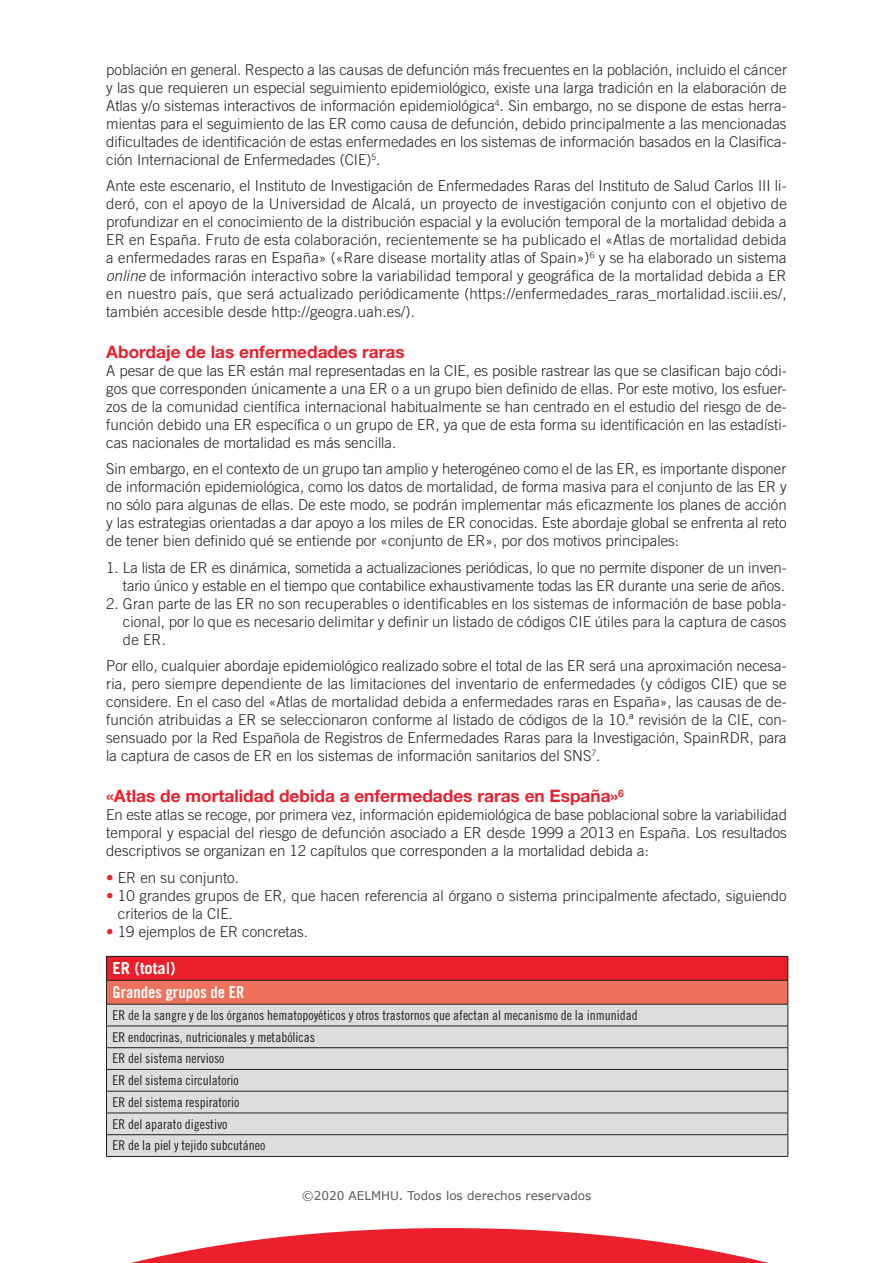
<style>
.page{position:relative;width:893px;height:1263px;background:#fff}
.page>*{position:absolute;margin:0;border:0;box-sizing:border-box;transform-origin:0 0}
.Ladillo_1{font:700 17.25px "Helvetica Neue LT Std";color:#eb202c}
.TAULA_items{font:16.5px "Trade Gothic LT Std Bd Cn 20";color:#fff}
.TAULA_titol{font:700 16.5px "Trade Gothic LT Std";color:#fff}
.Text_general{font:300 15px/18px "Trade Gothic LT Std";color:#231f20;text-align:justify}
.TAULA_text{font:13.5px "Trade Gothic LT Std Cn 18";color:#231f20}
.t1{font:12px "Verdana";color:#57585a}
.s1{font-style:italic}
.s2{color:#eb202c}
</style>
<div class="page">
<svg style="left:131px;top:1228px;width:638px;height:35px"></svg>
<div style="left:107px;top:956px;width:681px;height:24px;background:#eb202c"></div>
<div style="left:107px;top:980px;width:681px;height:24px;background:#f0715b"></div>
<div style="left:107px;top:1005px;width:681px;height:151px;background:#deddde"></div>
<hr style="left:106px;top:956px;width:682px;height:1px;background:#231f20">
<hr style="left:106px;top:980px;width:682px;height:1px;background:#231f20">
<hr style="left:106px;top:1004px;width:682px;height:1px;background:#231f20">
<hr style="left:106px;top:1026px;width:682px;height:1px;background:#231f20">
<hr style="left:106px;top:1047px;width:682px;height:1px;background:#231f20">
<hr style="left:106px;top:1069px;width:682px;height:1px;background:#231f20">
<hr style="left:106px;top:1091px;width:682px;height:1px;background:#231f20">
<hr style="left:106px;top:1113px;width:682px;height:1px;background:#231f20">
<hr style="left:106px;top:1134px;width:682px;height:1px;background:#231f20">
<svg style="left:106px;top:956px;width:1px;height:200px"></svg>
<svg style="left:788px;top:956px;width:1px;height:200px"></svg>
<hr style="left:106px;top:1156px;width:682px;height:1px;background:#231f20">
<p class="Text_general" style="left:106px;top:60px;width:682px">población en general. Respecto a las causas de defunción más frecuentes en la población, incluido el cáncer y las que requieren un especial seguimiento epidemiológico, existe una larga tradición en la elaboración de Atlas y/o sistemas interactivos de información epidemiológica<sup>4</sup>. Sin embargo, no se dispone de estas herra&shy;mientas para el seguimiento de las ER como causa de defunción, debido principalmente a las mencionadas dificultades de identificación de estas enfermedades en los sistemas de información basados en la Clasifica&shy;ción Internacional de Enfermedades (CIE)<sup>5</sup>.</p>
<p class="Text_general" style="left:106px;top:177px;width:682px">Ante este escenario, el Instituto de Investigación de Enfermedades Raras del Instituto de Salud Carlos III li&shy;deró, con el apoyo de la Universidad de Alcalá, un proyecto de investigación conjunto con el objetivo de profundizar en el conocimiento de la distribución espacial y la evolución temporal de la mortalidad debida a ER en España. Fruto de esta colaboración, recientemente se ha publicado el «Atlas de mortalidad debida a enfermedades raras en España» («Rare disease mortality atlas of Spain»)<sup>6</sup> y se ha elaborado un sistema <span class="s1">online</span> de información interactivo sobre la variabilidad temporal y geográfica de la mortalidad debida a ER en nuestro país, que será actualizado periódicamente (https://enfermedades_raras_mortalidad.isciii.es/, también accesible desde http://geogra.uah.es/).</p>
<p class="Ladillo_1" style="left:106px;top:341px;width:300px">Abordaje de las enfermedades raras</p>
<p class="Text_general" style="left:106px;top:361px;width:682px">A pesar de que las ER están mal representadas en la CIE, es posible rastrear las que se clasifican bajo códi&shy;gos que corresponden únicamente a una ER o a un grupo bien definido de ellas. Por este motivo, los esfuer&shy;zos de la comunidad científica internacional habitualmente se han centrado en el estudio del riesgo de de&shy;función debido una ER específica o un grupo de ER, ya que de esta forma su identificación en las estadísti&shy;cas nacionales de mortalidad es más sencilla.</p>
<p class="Text_general" style="left:106px;top:460px;width:682px">Sin embargo, en el contexto de un grupo tan amplio y heterogéneo como el de las ER, es importante disponer de información epidemiológica, como los datos de mortalidad, de forma masiva para el conjunto de las ER y no sólo para algunas de ellas. De este modo, se podrán implementar más eficazmente los planes de acción y las estrategias orientadas a dar apoyo a los miles de ER conocidas. Este abordaje global se enfrenta al reto de tener bien definido qué se entiende por «conjunto de ER», por dos motivos principales:</p>
<p class="Text_general" style="left:106px;top:558px;width:682px;text-align:right">1. La lista de ER es dinámica, sometida a actualizaciones periódicas, lo que no permite disponer de un inven&shy;tario único y estable en el tiempo que contabilice exhaustivamente todas las ER durante una serie de años.</p>
<p class="Text_general" style="left:123px;top:594px;width:665px;text-indent:-17px">2. Gran parte de las ER no son recuperables o identificables en los sistemas de información de base pobla&shy;cional, por lo que es necesario delimitar y definir un listado de códigos CIE útiles para la captura de casos de ER.</p>
<p class="Text_general" style="left:106px;top:657px;width:682px">Por ello, cualquier abordaje epidemiológico realizado sobre el total de las ER será una aproximación necesa&shy;ria, pero siempre dependiente de las limitaciones del inventario de enfermedades (y códigos CIE) que se considere. En el caso del «Atlas de mortalidad debida a enfermedades raras en España», las causas de de&shy;función atribuidas a ER se seleccionaron conforme al listado de códigos de la 10.ª revisión de la CIE, con&shy;sensuado por la Red Española de Registros de Enfermedades Raras para la Investigación, SpainRDR, para la captura de casos de ER en los sistemas de información sanitarios del SNS<sup>7</sup>.</p>
<p class="Ladillo_1" style="left:106px;top:785px;width:519px">«Atlas de mortalidad debida a enfermedades raras en España»<sup>6</sup></p>
<p class="Text_general" style="left:106px;top:806px;width:682px">En este atlas se recoge, por primera vez, información epidemiológica de base poblacional sobre la variabilidad temporal y espacial del riesgo de defunción asociado a ER desde 1999 a 2013 en España. Los resultados descriptivos se organizan en 12 capítulos que corresponden a la mortalidad debida a:</p>
<p class="Text_general" style="left:106px;top:868px;width:134px"><span class="s2">•</span> ER en su conjunto.</p>
<p class="Text_general" style="left:118px;top:886px;width:670px;text-indent:-12px"><span class="s2">•</span> 10 grandes grupos de ER, que hacen referencia al órgano o sistema principalmente afectado, siguiendo criterios de la CIE.</p>
<p class="Text_general" style="left:106px;top:922px;width:203px"><span class="s2">•</span> 19 ejemplos de ER concretas.</p>
<p class="TAULA_titol" style="left:113px;top:958px;width:65px">ER (total)</p>
<p class="TAULA_items" style="left:113px;top:982px;width:133px">Grandes grupos de ER</p>
<p class="TAULA_text" style="left:113px;top:1007px;width:527px">ER de la sangre y de los órganos hematopoyéticos y otros trastornos que afectan al mecanismo de la inmunidad</p>
<p class="TAULA_text" style="left:113px;top:1029px;width:204px">ER endocrinas, nutricionales y metabólicas</p>
<p class="TAULA_text" style="left:113px;top:1050px;width:114px">ER del sistema nervioso</p>
<p class="TAULA_text" style="left:113px;top:1072px;width:128px">ER del sistema circulatorio</p>
<p class="TAULA_text" style="left:113px;top:1094px;width:129px">ER del sistema respiratorio</p>
<p class="TAULA_text" style="left:113px;top:1116px;width:117px">ER del aparato digestivo</p>
<p class="TAULA_text" style="left:113px;top:1137px;width:154px">ER de la piel y tejido subcutáneo</p>
<p class="t1" style="left:302px;top:1188px;width:291px">©2020 AELMHU. Todos los derechos reservados</p>
</div>
